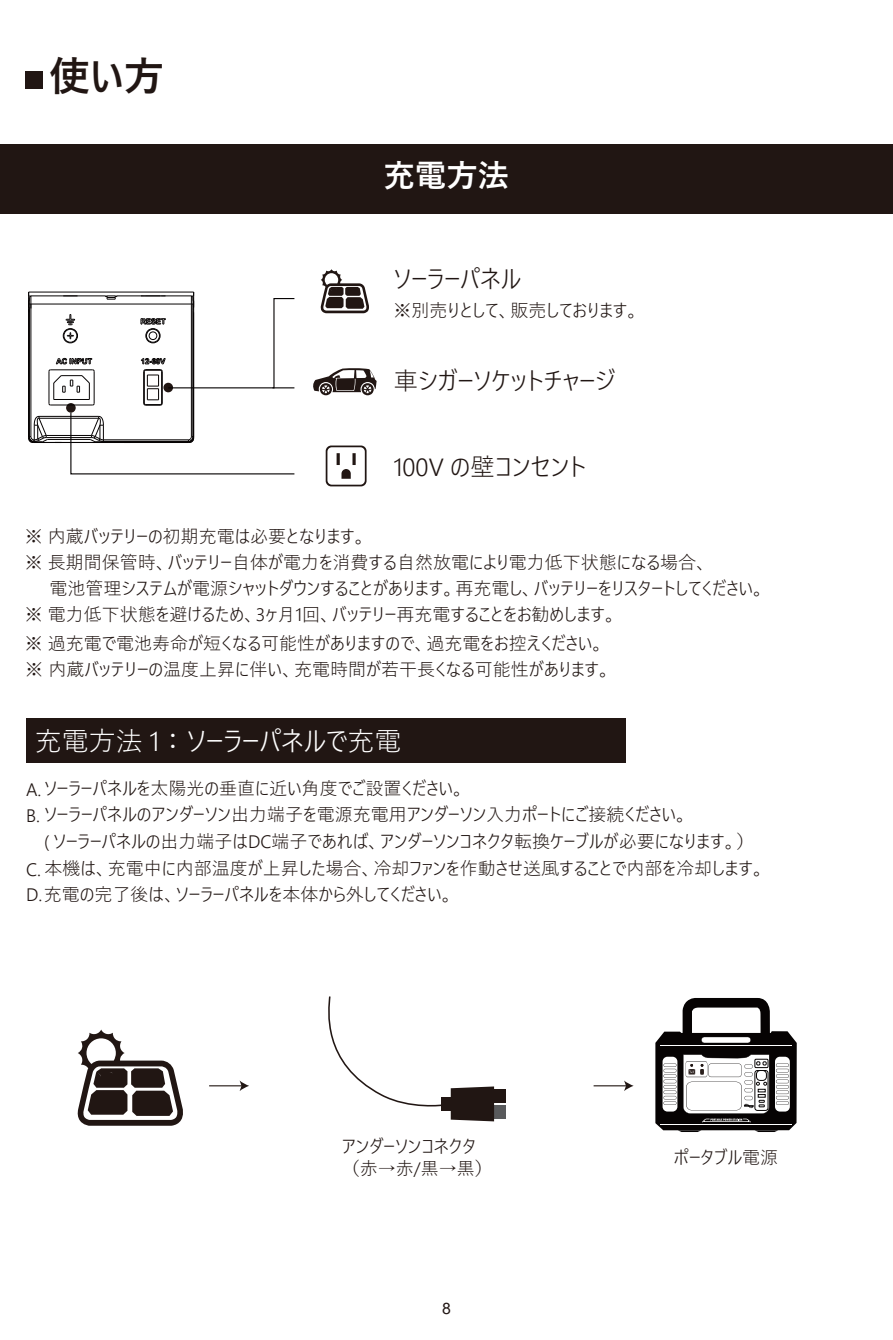
<style>
.page{position:relative;width:893px;height:1340px;background:#fff}
.page>*{position:absolute;margin:0;border:0;box-sizing:border-box;transform-origin:0 0}
.t1{font:600 40.5px "Yu Gothic UI";color:#211613}
.t2{font:600 31.5px "Yu Gothic UI";color:#fff}
.t3{font:300 27px "Yu Gothic UI";color:#fff}
.t4{font:300 24.75px "Yu Gothic UI";color:#211613}
.t5{font:300 18px/22.5px "Yu Gothic UI";color:#211613}
.t6{font:15.75px "Arial";color:#211613}
</style>
<div class="page">
<div style="left:0;top:144px;width:893px;height:69px;background:#211613"></div>
<div style="left:25px;top:71px;width:17px;height:17px;background:#211613"></div>
<svg style="left:77px;top:1029px;width:106px;height:96px"></svg>
<div style="left:490px;top:1105px;width:16px;height:13px;background:#595a5c"></div>
<div style="left:490px;top:1089px;width:16px;height:13px;background:#211613"></div>
<svg style="left:328px;top:996px;width:166px;height:125px"></svg>
<hr style="left:594px;top:1085px;width:33px;height:1px;background:#211613">
<svg style="left:624px;top:1080px;width:10px;height:11px"></svg>
<hr style="left:209px;top:1085px;width:33px;height:1px;background:#211613">
<svg style="left:240px;top:1081px;width:9px;height:10px"></svg>
<svg style="left:655px;top:998px;width:142px;height:133px"></svg>
<div style="left:27px;top:718px;width:599px;height:44px;background:#211613"></div>
<svg style="left:320px;top:269px;width:49px;height:44px"></svg>
<svg style="left:313px;top:368px;width:64px;height:27px"></svg>
<svg style="left:326px;top:445px;width:41px;height:41px"></svg>
<svg style="left:28px;top:291px;width:267px;height:184px"></svg>
<h1 class="t1" style="left:49px;top:53px;width:116px">使い方</h1>
<h2 class="t2" style="left:383px;top:158px;width:127px">充電方法</h2>
<h3 class="t4" style="left:394px;top:256px;width:129px">ソーラーパネル</h3>
<p class="t5" style="left:393px;top:297px;width:248px">※別売りとして、販売しております。</p>
<h3 class="t4" style="left:393px;top:357px;width:224px">車シガーソケットチャージ</h3>
<h3 class="t4" style="left:393px;top:443px;width:195px">100V の壁コンセント</h3>
<p class="t5" style="left:25px;top:522px;width:343px">※ 内蔵バッテリーの初期充電は必要となります。</p>
<p class="t5" style="left:25px;top:548px;width:685px">※ 長期間保管時、バッテリー自体が電力を消費する自然放電により電力低下状態になる場合、</p>
<p class="t5" style="left:50px;top:574px;width:717px">電池管理システムが電源シャットダウンすることがあります。再充電し、バッテリーをリスタートしてください。</p>
<p class="t5" style="left:25px;top:600px;width:594px">※ 電力低下状態を避けるため、3ヶ月1回、バッテリー再充電することをお勧めします。</p>
<p class="t5" style="left:25px;top:630px;width:581px">※ 過充電で電池寿命が短くなる可能性がありますので、過充電をお控えください。</p>
<p class="t5" style="left:25px;top:656px;width:588px">※ 内蔵バッテリーの温度上昇に伴い、充電時間が若干長くなる可能性があります。</p>
<h3 class="t3" style="left:35px;top:716px;width:368px">充電方法 1：ソーラーパネルで充電</h3>
<p class="t5" style="left:26px;top:775px;width:441px">A.ソーラーパネルを太陽光の垂直に近い角度でご設置ください。</p>
<p class="t5" style="left:26px;top:801px;width:664px">B. ソーラーパネルのアンダーソン出力端子を電源充電用アンダーソン入力ポートにご接続ください。</p>
<p class="t5" style="left:44px;top:828px;width:712px">( ソーラーパネルの出力端子はDC端子であれば、アンダーソンコネクタ転換ケーブルが必要になります。）</p>
<p class="t5" style="left:26px;top:855px;width:740px">C. 本機は、充電中に内部温度が上昇した場合、冷却ファンを作動させ送風することで内部を冷却します。</p>
<p class="t5" style="left:26px;top:881px;width:429px">D.充電の完了後は、ソーラーパネルを本体から外してください。</p>
<p class="t5" style="left:342px;top:1132px;width:152px">アンダーソンコネクタ（赤→赤/黒→黒）</p>
<p class="t6" style="left:442px;top:1297px;width:10px">8</p>
<p class="t5" style="left:674px;top:1144px;width:106px">ポータブル電源</p>
</div>
